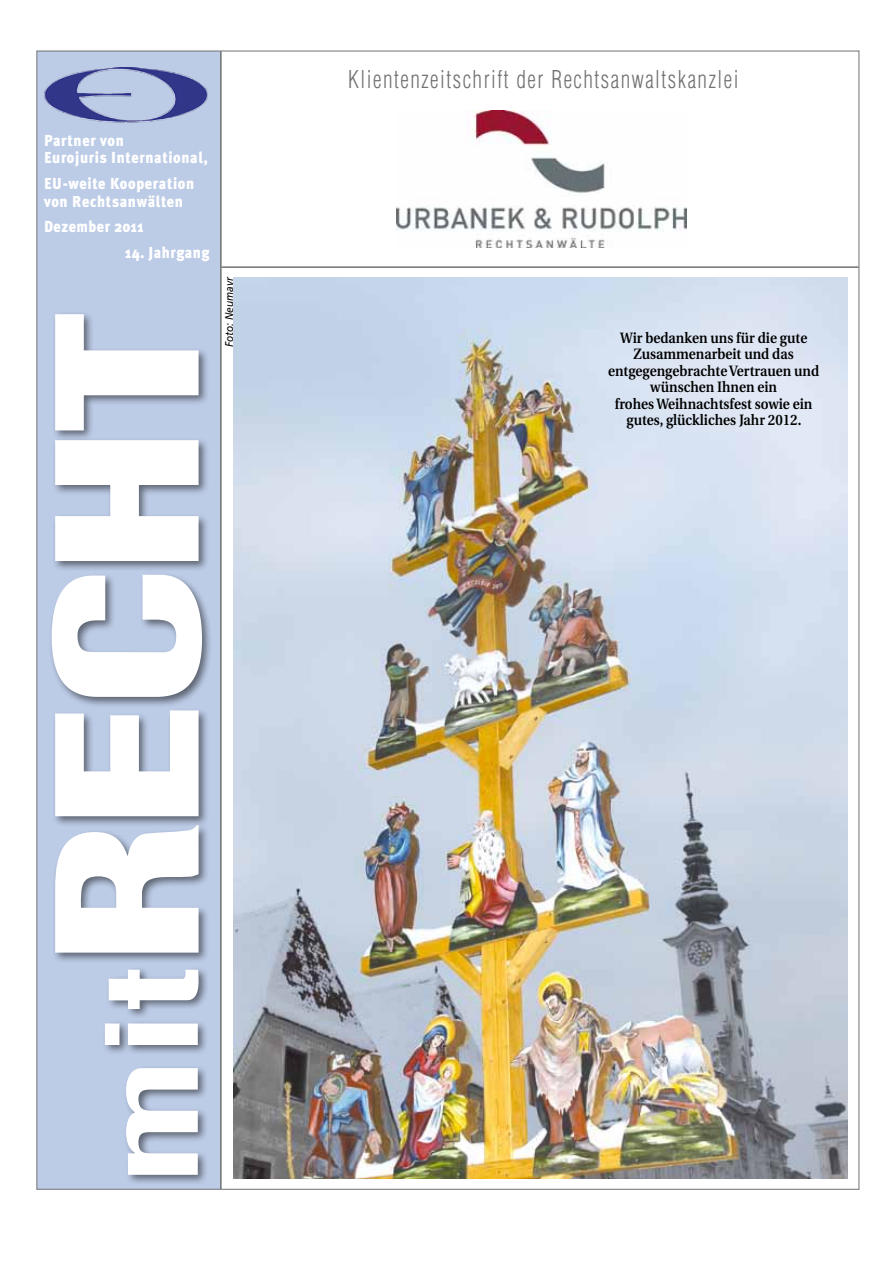
<style>
.page{position:relative;width:893px;height:1263px;background:#fff}
.page>*{position:absolute;margin:0;border:0;box-sizing:border-box;transform-origin:0 0}
.t1{font:900 condensed 191.25px "Helvetica";letter-spacing:-.025em;color:#fff;scale:1.33 1}
.t2{font:700 condensed 123.9px "Helvetica";color:#fff;scale:1.33 1}
.t3{font:300 condensed 24px "Helvetica";letter-spacing:.07em;color:#707172;scale:.9 1}
.t4{font:900 15.9px/17.5px "Meta Plus";letter-spacing:.045em;color:#fff;scale:.9 1}
.t5{font:600 15px/16.5px "Utopia";color:#000;text-align:center;scale:.9 1}
.t6{font:italic 11.25px "Frutiger";color:#000;scale:.9 1}
</style>
<div class="page">
<img style="left:396px;top:111px;width:291px;height:137px">
<div style="left:37px;top:51px;width:184px;height:1138px;background:#bccbe6"></div>
<hr style="left:220px;top:51px;width:2px;height:1138px;background:#707172">
<div style="left:49px;top:311px;width:164px;height:652px;background:#000;opacity:.5"></div>
<div style="left:102px;top:966px;width:108px;height:219px;background:#000;opacity:.5"></div>
<hr style="left:221px;top:266px;width:638px;height:2px;background:#707172">
<img style="left:44px;top:68px;width:164px;height:55px">
<img style="left:234px;top:278px;width:614px;height:900px">
<p class="t4" style="left:44px;top:131px;width:183px">Partner von<br>Eurojuris International,</p>
<p class="t4" style="left:44px;top:175px;width:168px">EU-weite Kooperation von Rechtsanwälten</p>
<p class="t4" style="left:44px;top:218px;width:112px">Dezember 2011</p>
<p class="t4" style="left:125px;top:244px;width:95px">14. Jahrgang</p>
<h1 class="t1" style="left:9px;top:963px;width:494px;rotate:-90deg">Recht</h1>
<h2 class="t2" style="left:77px;top:1186px;width:167px;rotate:-90deg">mit</h2>
<p class="t6" style="left:223px;top:347px;width:79px;rotate:-90deg">Foto: Neumayr</p>
<h3 class="t3" style="left:348px;top:66px;width:435px">Klientenzeitschrift der Rechtsanwaltskanzlei</h3>
<p class="t5" style="left:608px;top:330px;width:236px">Wir bedanken uns für die gute<br>Zusammenarbeit und das entgegengebrachte Vertrauen und wünschen Ihnen ein<br>frohes Weihnachtsfest sowie ein gutes, glückliches Jahr 2012.</p>
</div>
